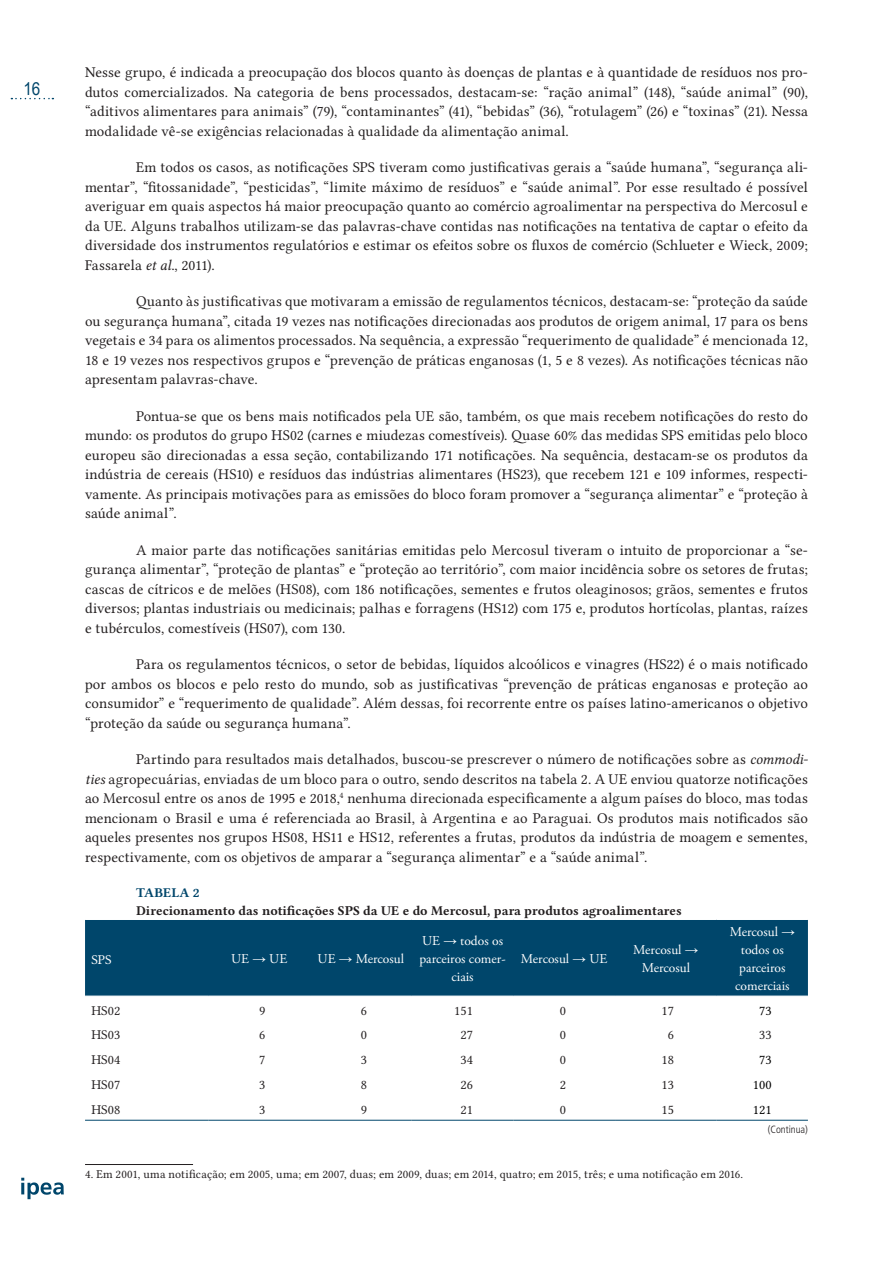
<style>
.page{position:relative;width:893px;height:1263px;background:#fff}
.page>*{position:absolute;margin:0;border:0;box-sizing:border-box;transform-origin:0 0}
.t1{font:18px "Arial";color:#00466b;scale:.85 1}
.texto_com_recuo{font:15px/19.5px "Lin Libertine O";letter-spacing:.01em;color:#231f20;text-align:justify}
.Tabela_Garaganta{font:13.5px/18px "Adobe Garamond Pro";color:#fff;text-align:center}
.Sub_Títulos_Tabelas{font:13.5px "Lin Libertine OB";color:#231f20}
.tabela_numero{font:13.5px "Lin Libertine O";color:#231f20}
.TABELAS_Miolo{font:13.5px "Lin Libertine O";color:#231f20}
.tabela_numero-2{font:13.5px "Lin Libertine O";color:#000}
.Titulos_tabela{font:13.5px "Lin Libertine OB";letter-spacing:.005em;color:#00466b}
.Tabela_Garaganta-2{font:13.5px "Lin Libertine O";color:#fff}
.Rodapé{font:12px "Lin Libertine O";letter-spacing:.015em;color:#231f20}
.t2{font:300 condensed 10.5px "Frutiger LT Pro";color:#231f20}
.s1{font-family:"Lin Libertine OI"}
.s2{font-family:"Arial"}
</style>
<div class="page">
<svg style="left:11px;top:98px;width:42px;height:1px"></svg>
<svg style="left:21px;top:1178px;width:43px;height:21px"></svg>
<div style="left:85px;top:920px;width:723px;height:76px;background:#00466b"></div>
<hr style="left:85px;top:1120px;width:123px;height:1px;background:#00466b">
<hr style="left:208px;top:1120px;width:102px;height:1px;background:#00466b">
<hr style="left:310px;top:1120px;width:102px;height:1px;background:#00466b">
<hr style="left:412px;top:1120px;width:101px;height:1px;background:#00466b">
<hr style="left:513px;top:1120px;width:102px;height:1px;background:#00466b">
<hr style="left:615px;top:1120px;width:102px;height:1px;background:#00466b">
<hr style="left:717px;top:1120px;width:91px;height:1px;background:#00466b">
<hr style="left:85px;top:1164px;width:108px;height:1px;background:#231f20">
<p class="t1" style="left:23px;top:76px;width:22px">16</p>
<p class="texto_com_recuo" style="left:85px;top:63px;width:724px">Nesse grupo, é indicada a preocupação dos blocos quanto às doenças de plantas e à quantidade de resíduos nos pro&shy;dutos comercializados. Na categoria de bens processados, destacam-se: “ração animal” (148), “saúde animal” (90), “aditivos alimentares para animais” (79), “contaminantes” (41), “bebidas” (36), “rotulagem” (26) e “toxinas” (21). Nessa modalidade vê-se exigências relacionadas à qualidade da alimentação animal.</p>
<p class="texto_com_recuo" style="left:85px;top:158px;width:724px;text-indent:51px">Em todos os casos, as notificações SPS tiveram como justificativas gerais a “saúde humana”, “segurança ali&shy;mentar”, “fitossanidade”, “pesticidas”, “limite máximo de resíduos” e “saúde animal”. Por esse resultado é possível averiguar em quais aspectos há maior preocupação quanto ao comércio agroalimentar na perspectiva do Mercosul e da UE. Alguns trabalhos utilizam-se das palavras-chave contidas nas notificações na tentativa de captar o efeito da diversidade dos instrumentos regulatórios e estimar os efeitos sobre os fluxos de comércio (Schlueter e Wieck, 2009; Fassarela <span class="s1">et al</span>., 2011).</p>
<p class="texto_com_recuo" style="left:85px;top:292px;width:724px;text-indent:51px">Quanto às justificativas que motivaram a emissão de regulamentos técnicos, destacam-se: “proteção da saúde ou segurança humana”, citada 19 vezes nas notificações direcionadas aos produtos de origem animal, 17 para os bens vegetais e 34 para os alimentos processados. Na sequência, a expressão “requerimento de qualidade” é mencionada 12, 18 e 19 vezes nos respectivos grupos e “prevenção de práticas enganosas (1, 5 e 8 vezes). As notificações técnicas não apresentam palavras-chave.</p>
<p class="texto_com_recuo" style="left:85px;top:406px;width:724px;text-indent:51px">Pontua-se que os bens mais notificados pela UE são, também, os que mais recebem notificações do resto do mundo: os produtos do grupo HS02 (carnes e miudezas comestíveis). Quase 60% das medidas SPS emitidas pelo bloco europeu são direcionadas a essa seção, contabilizando 171 notificações. Na sequência, destacam-se os produtos da indústria de cereais (HS10) e resíduos das indústrias alimentares (HS23), que recebem 121 e 109 informes, respecti&shy;vamente. As principais motivações para as emissões do bloco foram promover a “segurança alimentar” e “proteção à saúde animal”.</p>
<p class="texto_com_recuo" style="left:85px;top:540px;width:724px;text-indent:51px">A maior parte das notificações sanitárias emitidas pelo Mercosul tiveram o intuito de proporcionar a “se&shy;gurança alimentar”, “proteção de plantas” e “proteção ao território”, com maior incidência sobre os setores de frutas; cascas de cítricos e de melões (HS08), com 186 notificações, sementes e frutos oleaginosos; grãos, sementes e frutos diversos; plantas industriais ou medicinais; palhas e forragens (HS12) com 175 e, produtos hortícolas, plantas, raízes e tubérculos, comestíveis (HS07), com 130.</p>
<p class="texto_com_recuo" style="left:85px;top:655px;width:724px;text-indent:51px">Para os regulamentos técnicos, o setor de bebidas, líquidos alcoólicos e vinagres (HS22) é o mais notificado por ambos os blocos e pelo resto do mundo, sob as justificativas “prevenção de práticas enganosas e proteção ao consumidor” e “requerimento de qualidade”. Além dessas, foi recorrente entre os países latino-americanos o objetivo “proteção da saúde ou segurança humana”.</p>
<p class="texto_com_recuo" style="left:85px;top:750px;width:725px;text-indent:51px">Partindo para resultados mais detalhados, buscou-se prescrever o número de notificações sobre as <span class="s1">commodi&shy;ties</span> agropecuárias, enviadas de um bloco para o outro, sendo descritos na tabela 2. A UE enviou quatorze notificações ao Mercosul entre os anos de 1995 e 2018,<sup>4</sup> nenhuma direcionada especificamente a algum países do bloco, mas todas mencionam o Brasil e uma é referenciada ao Brasil, à Argentina e ao Paraguai. Os produtos mais notificados são aqueles presentes nos grupos HS08, HS11 e HS12, referentes a frutas, produtos da indústria de moagem e sementes, respectivamente, com os objetivos de amparar a “segurança alimentar” e a “saúde animal”.</p>
<p class="Titulos_tabela" style="left:136px;top:883px;width:65px">TABELA 2</p>
<p class="Sub_Títulos_Tabelas" style="left:136px;top:901px;width:547px">Direcionamento das notificações SPS da UE e do Mercosul, para produtos agroalimentares</p>
<p class="Tabela_Garaganta-2" style="left:91px;top:952px;width:22px">SPS</p>
<p class="Tabela_Garaganta" style="left:231px;top:950px;width:58px">UE <span class="s2">→</span> UE</p>
<p class="Tabela_Garaganta" style="left:318px;top:950px;width:88px">UE <span class="s2">→</span> Mercosul</p>
<p class="Tabela_Garaganta" style="left:730px;top:923px;width:67px">Mercosul <span class="s2">→ </span>todos os parceiros comerciais</p>
<p class="Tabela_Garaganta" style="left:419px;top:932px;width:88px">UE <span class="s2">→</span> todos os parceiros comer&shy;ciais</p>
<p class="Tabela_Garaganta" style="left:521px;top:950px;width:88px">Mercosul <span class="s2">→</span> UE</p>
<p class="Tabela_Garaganta" style="left:633px;top:941px;width:67px">Mercosul <span class="s2">→<br></span>Mercosul</p>
<p class="TABELAS_Miolo" style="left:91px;top:1002px;width:30px">HS02</p>
<p class="tabela_numero" style="left:259px;top:1002px;width:8px">9</p>
<p class="tabela_numero" style="left:361px;top:1002px;width:8px">6</p>
<p class="tabela_numero" style="left:454px;top:1002px;width:20px">151</p>
<p class="tabela_numero" style="left:560px;top:1002px;width:8px">0</p>
<p class="tabela_numero" style="left:662px;top:1002px;width:14px">17</p>
<p class="tabela_numero-2" style="left:759px;top:1002px;width:14px">73</p>
<p class="TABELAS_Miolo" style="left:91px;top:1027px;width:30px">HS03</p>
<p class="tabela_numero" style="left:259px;top:1027px;width:8px">6</p>
<p class="tabela_numero" style="left:361px;top:1027px;width:8px">0</p>
<p class="tabela_numero" style="left:460px;top:1027px;width:14px">27</p>
<p class="tabela_numero" style="left:560px;top:1027px;width:8px">0</p>
<p class="tabela_numero" style="left:668px;top:1027px;width:8px">6</p>
<p class="tabela_numero" style="left:759px;top:1027px;width:14px">33</p>
<p class="TABELAS_Miolo" style="left:91px;top:1052px;width:30px">HS04</p>
<p class="tabela_numero" style="left:259px;top:1052px;width:8px">7</p>
<p class="tabela_numero" style="left:361px;top:1052px;width:8px">3</p>
<p class="tabela_numero" style="left:460px;top:1052px;width:14px">34</p>
<p class="tabela_numero" style="left:560px;top:1052px;width:8px">0</p>
<p class="tabela_numero" style="left:662px;top:1052px;width:14px">18</p>
<p class="tabela_numero-2" style="left:759px;top:1052px;width:14px">73</p>
<p class="TABELAS_Miolo" style="left:91px;top:1077px;width:30px">HS07</p>
<p class="tabela_numero" style="left:259px;top:1077px;width:8px">3</p>
<p class="tabela_numero" style="left:361px;top:1077px;width:8px">8</p>
<p class="tabela_numero" style="left:460px;top:1077px;width:14px">26</p>
<p class="tabela_numero" style="left:560px;top:1077px;width:8px">2</p>
<p class="tabela_numero" style="left:662px;top:1077px;width:14px">13</p>
<p class="tabela_numero-2" style="left:753px;top:1077px;width:20px">100</p>
<p class="TABELAS_Miolo" style="left:91px;top:1102px;width:30px">HS08</p>
<p class="tabela_numero" style="left:259px;top:1102px;width:8px">3</p>
<p class="tabela_numero" style="left:361px;top:1102px;width:8px">9</p>
<p class="tabela_numero" style="left:460px;top:1102px;width:14px">21</p>
<p class="tabela_numero" style="left:560px;top:1102px;width:8px">0</p>
<p class="tabela_numero" style="left:662px;top:1102px;width:14px">15</p>
<p class="tabela_numero-2" style="left:753px;top:1102px;width:20px">121</p>
<p class="Rodapé" style="left:85px;top:1167px;width:660px">4. Em 2001, uma notificação; em 2005, uma; em 2007, duas; em 2009, duas; em 2014, quatro; em 2015, três; e uma notificação em 2016.</p>
<p class="t2" style="left:768px;top:1123px;width:42px">(Continua)</p>
</div>
